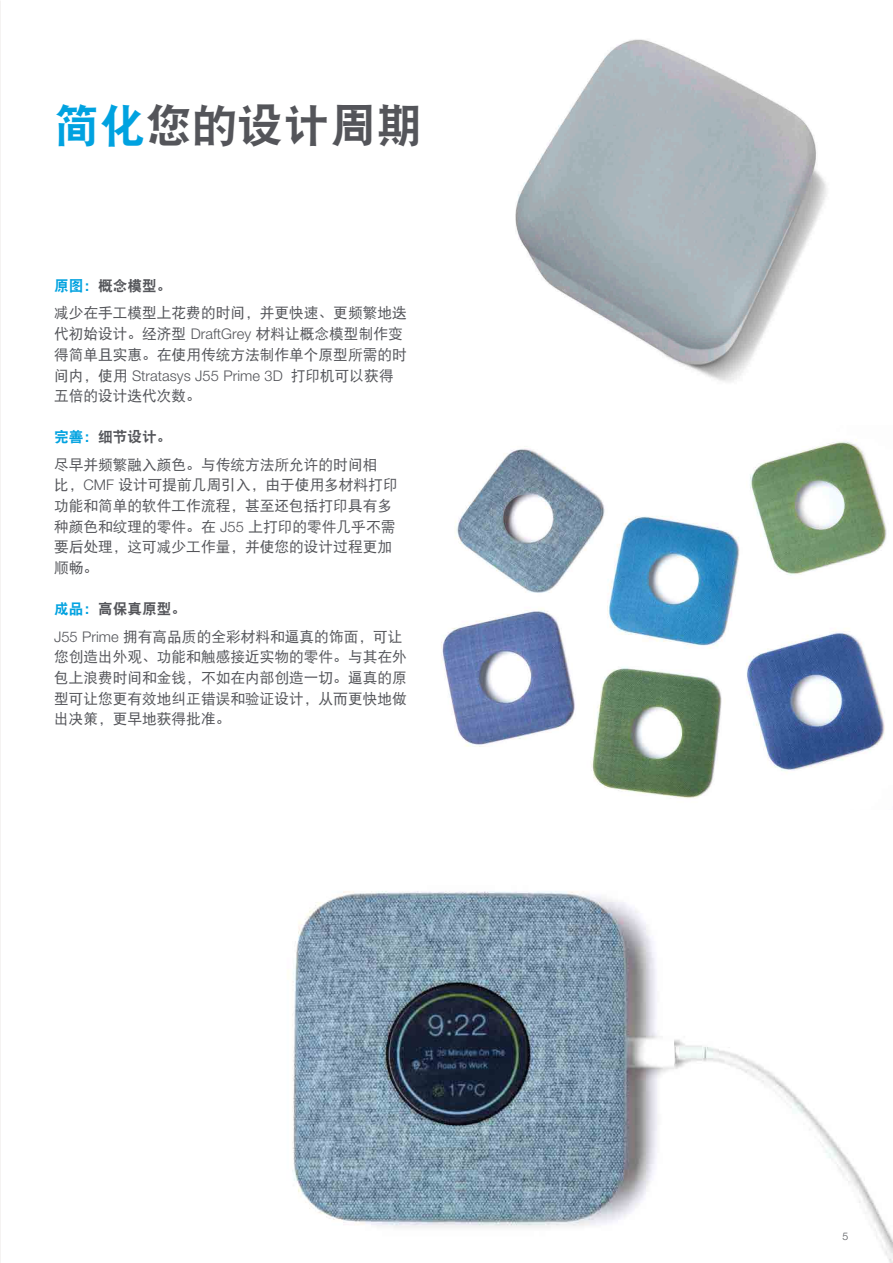
<style>
.page{position:relative;width:893px;height:1263px;background:#fff}
.page>*{position:absolute;margin:0;border:0;box-sizing:border-box;transform-origin:0 0}
.Page_Title{font:45.9px "DF Hei W9";color:#54555a}
.Para{font:14.7px/20.7px "DF Hei W5";color:#54555a}
.Para_header{font:14.7px "DF Hei W9";color:#54555a}
.Pull_out_Quote{font:300 10.5px "Helvetica Neue LT Std";color:#54555a}
.s1{color:#00a2e0}
.s2{font-family:"Helvetica Neue LT Std";font-weight:300}
</style>
<div class="page">
<img style="left:0;top:0;width:1px;height:1263px">
<img style="left:292px;top:891px;width:601px;height:372px">
<img style="left:515px;top:39px;width:312px;height:343px">
<img style="left:441px;top:439px;width:446px;height:359px">
<p class="Page_Title" style="left:54px;top:102px;width:369px"><span class="s1">简化</span>您的设计周期</p>
<p class="Para_header" style="left:54px;top:278px;width:119px"><span class="s1">原图：</span>概念模型。</p>
<p class="Para" style="left:54px;top:303px;width:354px">减少在手工模型上花费的时间，并更快速、更频繁地迭代初始设计。经济型 <span class="s2">DraftGrey</span> 材料让概念模型制作变得简单且实惠。在使用传统方法制作单个原型所需的时间内，使用 <span class="s2">Stratasys J55 Prime 3D</span> 打印机可以获得五倍的设计迭代次数。</p>
<p class="Para_header" style="left:54px;top:430px;width:119px"><span class="s1">完善：</span>细节设计。</p>
<p class="Para" style="left:54px;top:454px;width:345px">尽早并频繁融入颜色。与传统方法所允许的时间相<br>比，<span class="s2">CMF</span> 设计可提前几周引入，由于使用多材料打印功能和简单的软件工作流程，甚至还包括打印具有多种颜色和纹理的零件。在 <span class="s2">J55</span> 上打印的零件几乎不需要后处理，这可减少工作量，并使您的设计过程更加顺畅。</p>
<p class="Para_header" style="left:54px;top:601px;width:134px"><span class="s1">成品：</span>高保真原型。</p>
<p class="Para" style="left:54px;top:626px;width:354px"><span class="s2">J55 Prime</span> 拥有高品质的全彩材料和逼真的饰面，可让您创造出外观、功能和触感接近实物的零件。与其在外包上浪费时间和金钱，不如在内部创造一切。逼真的原型可让您更有效地纠正错误和验证设计，从而更快地做出决策，更早地获得批准。</p>
<p class="Pull_out_Quote" style="left:842px;top:1230px;width:7px">5</p>
</div>
